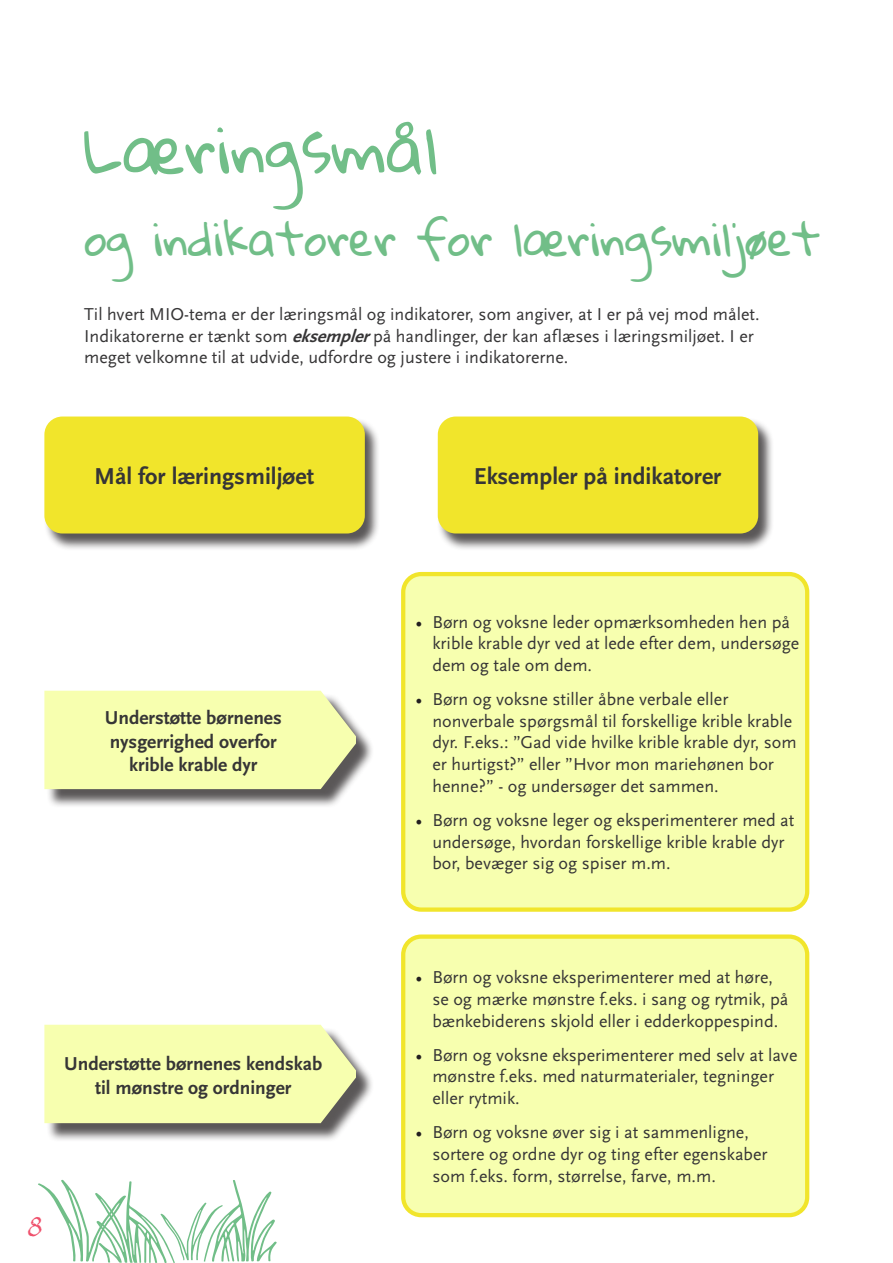
<style>
.page{position:relative;width:893px;height:1263px;background:#fff}
.page>*{position:absolute;margin:0;border:0;box-sizing:border-box;transform-origin:0 0}
.t1{font:63px "Gloria Hallelujah";color:#71be88}
.t2{font:45px "Gloria Hallelujah";color:#71be88}
.t3{font:34.5px "Papyrus";color:#ef516c}
.t4{font:700 24px "Scala Sans OT";color:#363536}
.t5{font:700 19.5px/23.4px "Scala Sans OT";color:#363536}
.Tekstboks_brødtekst{font:18px/21.6px "Scala Sans OT";color:#363536}
.s1{font-weight:700;font-style:italic}
.s2{font-family:"Minion Pro";color:#231f20}
</style>
<div class="page">
<div style="left:44px;top:417px;width:337px;height:134px;background:#231f20;opacity:.75"></div>
<div style="left:44px;top:416px;width:321px;height:117px;background:#f1e52b;border-radius:18px"></div>
<div style="left:403px;top:574px;width:404px;height:335px;background:#f7ffaf;border-radius:18px"></div>
<div style="left:401px;top:572px;width:408px;height:340px;border:4px solid #f1e52b;border-radius:18px"></div>
<div style="left:403px;top:936px;width:404px;height:279px;background:#f7ffaf;border-radius:18px"></div>
<div style="left:401px;top:934px;width:408px;height:283px;border:4px solid #f1e52b;border-radius:18px"></div>
<div style="left:437px;top:417px;width:337px;height:134px;background:#231f20;opacity:.75"></div>
<div style="left:438px;top:416px;width:320px;height:117px;background:#f1e52b;border-radius:18px"></div>
<svg style="left:38px;top:1179px;width:239px;height:84px"></svg>
<div style="left:47px;top:693px;width:327px;height:115px;background:#231f20;opacity:.75"></div>
<div style="left:44px;top:691px;width:311px;height:98px;background:#f7ffaf"></div>
<div style="left:47px;top:1027px;width:327px;height:115px;background:#231f20;opacity:.75"></div>
<div style="left:44px;top:1025px;width:311px;height:98px;background:#f7ffaf"></div>
<p class="t1" style="left:84px;top:115px;width:355px">Læringsmål</p>
<p class="t2" style="left:84px;top:214px;width:738px">og indikatorer for læringsmiljøet</p>
<p class="Tekstboks_brødtekst" style="left:84px;top:304px;width:677px">Til hvert MIO-tema er der læringsmål og indikatorer, som angiver, at I er på vej mod målet.<br>Indikatorerne er tænkt som <span class="s1">eksempler</span>på handlinger, der kan aflæses i læringsmiljøet. I er meget velkomne til at udvide, udfordre og justere i indikatorerne.</p>
<p class="t4" style="left:94px;top:463px;width:222px">Mål for læringsmiljøet</p>
<p class="t4" style="left:474px;top:463px;width:249px">Eksempler på indikatorer</p>
<p class="t5" style="left:105px;top:707px;width:178px">Understøtte børnenes nysgerrighed overfor</p>
<p class="t5" style="left:129px;top:753px;width:130px">krible krable dyr</p>
<p class="t5" style="left:64px;top:1052px;width:260px;text-align:center">Understøtte børnenes kendskab til mønstre og ordninger</p>
<h3 class="t3" style="left:26px;top:1204px;width:21px">8</h3>
<p class="Tekstboks_brødtekst" style="left:432px;top:611px;width:368px;text-indent:-17px"><span class="s2">•</span> Børn og voksne leder opmærksomheden hen på krible krable dyr ved at lede efter dem, undersøge dem og tale om dem.</p>
<p class="Tekstboks_brødtekst" style="left:432px;top:689px;width:366px;text-indent:-17px"><span class="s2">•</span> Børn og voksne stiller åbne verbale eller nonverbale spørgsmål til forskellige krible krable dyr. F.eks.: ”Gad vide hvilke krible krable dyr, som er hurtigst?” eller ”Hvor mon mariehønen bor henne?” - og undersøger det sammen.</p>
<p class="Tekstboks_brødtekst" style="left:432px;top:810px;width:363px;text-indent:-17px"><span class="s2">•</span> Børn og voksne leger og eksperimenterer med at undersøge, hvordan forskellige krible krable dyr bor, bevæger sig og spiser m.m.</p>
<p class="Tekstboks_brødtekst" style="left:432px;top:967px;width:358px;text-indent:-17px"><span class="s2">•</span> Børn og voksne eksperimenterer med at høre, se og mærke mønstre f.eks. i sang og rytmik, på bænkebiderens skjold eller i edderkoppespind.</p>
<p class="Tekstboks_brødtekst" style="left:432px;top:1045px;width:367px;text-indent:-17px"><span class="s2">•</span> Børn og voksne eksperimenterer med selv at lave mønstre f.eks. med naturmaterialer, tegninger eller rytmik.</p>
<p class="Tekstboks_brødtekst" style="left:432px;top:1122px;width:337px;text-indent:-17px"><span class="s2">•</span> Børn og voksne øver sig i at sammenligne, sortere og ordne dyr og ting efter egenskaber som f.eks. form, størrelse, farve, m.m.</p>
</div>
